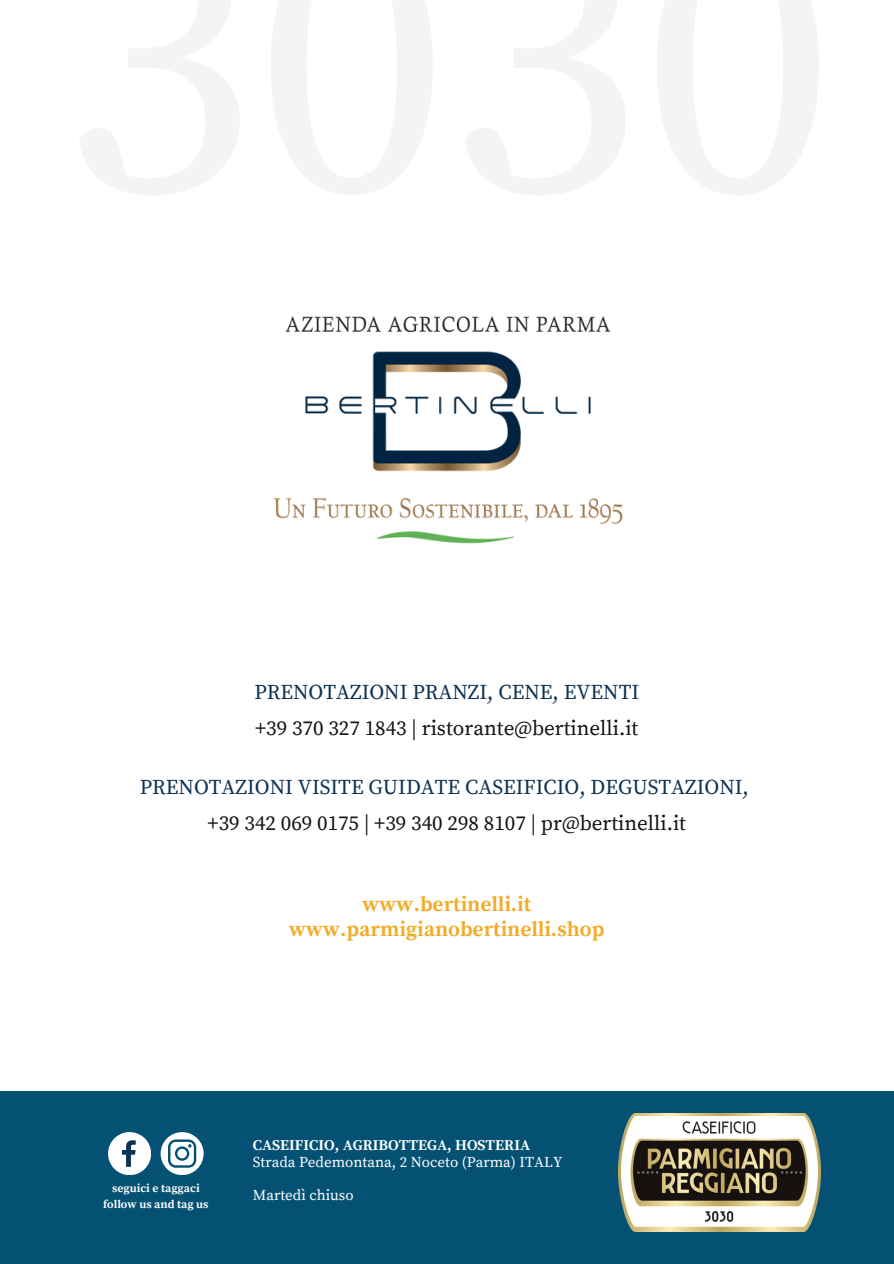
<style>
.page{position:relative;width:894px;height:1264px;background:#fff}
.page>*{position:absolute;margin:0;border:0;box-sizing:border-box;transform-origin:0 0}
.t1{font:21px "Source Serif Pro";color:#181211}
.t2{font:21px "Source Serif Pro";color:#0d3253}
.t3{font:700 21px/24.8px "Source Serif Pro";color:#f1ad29;text-align:center}
.t4{font:15px/16.8px "Source Serif Pro";color:#fff}
.t5{font:700 11.55px "Source Serif Pro";color:#fff}
.s1{font-weight:700}
</style>
<div class="page">
<div style="left:0;top:1091px;width:893px;height:172px;background:#045174"></div>
<svg style="left:108px;top:1132px;width:43px;height:42px"></svg>
<svg style="left:160px;top:1132px;width:43px;height:42px"></svg>
<img style="left:618px;top:1113px;width:202px;height:118px">
<img style="left:273px;top:316px;width:350px;height:228px">
<h4 class="t2" style="left:254px;top:679px;width:386px">PRENOTAZIONI PRANZI, CENE, EVENTI</h4>
<h2 class="t1" style="left:255px;top:715px;width:385px">+39 370 327 1843 | ristorante@bertinelli.it</h2>
<h3 class="t2" style="left:140px;top:774px;width:610px">PRENOTAZIONI VISITE GUIDATE CASEIFICIO, DEGUSTAZIONI,</h3>
<p class="t1" style="left:207px;top:810px;width:480px">+39 342 069 0175 | +39 340 298 8107 | pr@bertinelli.it</p>
<p class="t3" style="left:289px;top:892px;width:317px">www.bertinelli.it www.parmigianobertinelli.shop</p>
<h1 class="t5" style="left:112px;top:1181px;width:89px">seguici e taggaci</h1>
<p class="t5" style="left:103px;top:1196px;width:107px">follow us and tag us</p>
<h2 class="t4" style="left:253px;top:1136px;width:311px"><span class="s1">CASEIFICIO, AGRIBOTTEGA, HOSTERIA<br></span>Strada Pedemontana, 2 Noceto (Parma) ITALY</h2>
<h4 class="t4" style="left:253px;top:1187px;width:102px">Martedì chiuso</h4>
</div>
